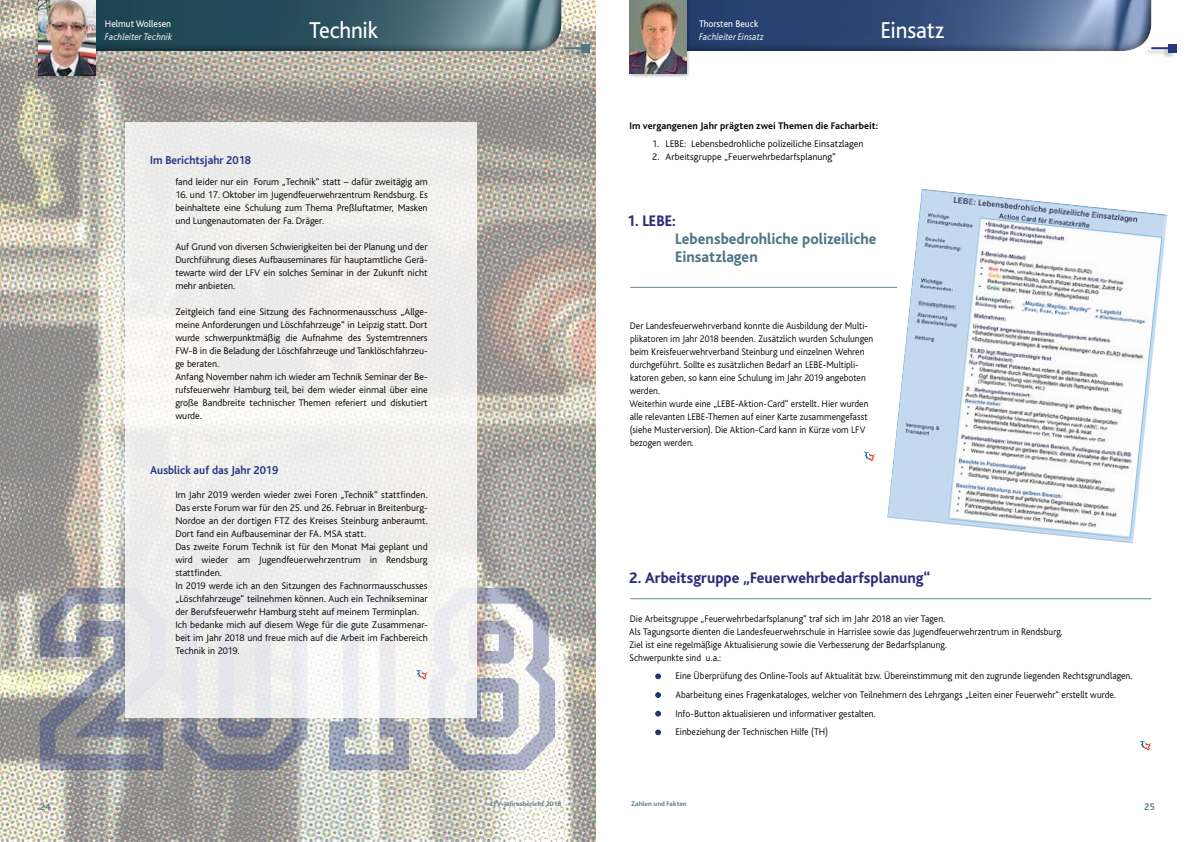
<style>
.page{position:relative;width:1191px;height:842px;background:#fff}
.page>*{position:absolute;margin:0;border:0;box-sizing:border-box;transform-origin:0 0}
.Überschrift_18{font:24px "Bliss";letter-spacing:-.005em;color:#fff;scale:.95 1}
.feuerwehr_fliesstext{font:800 16px "Bliss";letter-spacing:.005em;color:#2c2e78;scale:.95 1}
.feuerwehr_fliesstext-2{font:800 16px/18px "Bliss";color:#507686;scale:.95 1}
.feuerwehr_fliesstext-3{font:700 12px "Bliss";color:#263780;scale:.95 1}
.feuerwehr_fliesstext-4{font:300 10px/13px "Bliss";color:#000;text-align:justify}
.feuerwehr_fliesstext-5{font:300 10px/13px "Bliss";color:#000;scale:.95 1}
.t1{font:700 10px "Bliss";letter-spacing:.01em;color:#000}
.feuerwehr_fliesstext-6{font:italic 300 10px "Bliss";letter-spacing:.01em;color:#fff;scale:.95 1}
.feuerwehr_fliesstext-7{font:10px "Bliss";color:#fff;scale:.95 1}
.t2{font:500 10px "Bliss";color:#507686}
.t3{font:800 7px "Bliss";color:#678691}
</style>
<div class="page">
<img style="left:0;top:0;width:595px;height:842px">
<div style="left:1144px;top:46px;width:31px;height:13px;background:#000;opacity:.2"></div>
<hr style="left:1151px;top:47px;width:21px;height:2px;background:#263780">
<div style="left:1168px;top:44px;width:8px;height:8px;background:#263780"></div>
<div style="left:71px;top:0;width:498px;height:51px;background:#000;opacity:.36"></div>
<div style="left:558px;top:46px;width:31px;height:13px;background:#000;opacity:.2"></div>
<hr style="left:564px;top:47px;width:22px;height:2px;background:#507686">
<div style="left:582px;top:44px;width:8px;height:8px;background:#507686"></div>
<img style="left:40px;top:588px;width:515px;height:182px">
<div style="left:125px;top:122px;width:351px;height:595px;background:linear-gradient(to right,#eeeeed,#f1f0ef)"></div>
<div style="left:661px;top:0;width:498px;height:51px;background:#000;opacity:.36"></div>
<div style="left:629px;top:0;width:62px;height:78px;background:#000;opacity:.25"></div>
<img style="left:629px;top:0;width:57px;height:74px">
<svg style="left:863px;top:451px;width:12px;height:10px"></svg>
<hr style="left:630px;top:287px;width:267px;height:1px;background:#678691">
<div style="left:645px;top:665px;width:25px;height:15px;background:#000;opacity:.2"></div>
<div style="left:645px;top:684px;width:25px;height:15px;background:#000;opacity:.2"></div>
<div style="left:645px;top:702px;width:25px;height:15px;background:#000;opacity:.2"></div>
<div style="left:645px;top:721px;width:25px;height:15px;background:#000;opacity:.2"></div>
<svg style="left:1140px;top:741px;width:11px;height:9px"></svg>
<hr style="left:630px;top:598px;width:521px;height:1px;background:#678691">
<img style="left:887px;top:189px;width:280px;height:354px">
<div style="left:34px;top:0;width:62px;height:80px;background:#000;opacity:.25"></div>
<img style="left:39px;top:0;width:57px;height:75px">
<svg style="left:416px;top:670px;width:12px;height:9px"></svg>
<p class="feuerwehr_fliesstext-7" style="left:105px;top:19px;width:71px">Helmut Wollesen</p>
<p class="feuerwehr_fliesstext-6" style="left:105px;top:32px;width:72px">Fachleiter Technik</p>
<p class="Überschrift_18" style="left:309px;top:18px;width:74px">Technik</p>
<p class="feuerwehr_fliesstext-3" style="left:150px;top:153px;width:108px">Im Berichtsjahr 2018</p>
<p class="feuerwehr_fliesstext-4" style="left:175px;top:175px;width:254px">fand leider nur ein Forum „Technik“ statt – dafür zweitägig am</p>
<p class="feuerwehr_fliesstext-4" style="left:175px;top:188px;width:254px">16. und 17. Oktober im Jugendfeuerwehrzentrum Rendsburg. Es beinhaltete eine Schulung zum Thema Preßluftatmer, Masken und Lungenautomaten der Fa. Dräger.</p>
<p class="feuerwehr_fliesstext-4" style="left:175px;top:240px;width:254px">Auf Grund von diversen Schwierigkeiten bei der Planung und der Durchführung dieses Aufbauseminares für hauptamtliche Gerä&shy;tewarte wird der LFV ein solches Seminar in der Zukunft nicht mehr anbieten.</p>
<p class="feuerwehr_fliesstext-4" style="left:175px;top:305px;width:254px">Zeitgleich fand eine Sitzung des Fachnormenausschuss „Allge&shy;meine Anforderungen und Löschfahrzeuge“ in Leipzig statt. Dort wurde schwerpunktmäßig die Aufnahme des Systemtrenners FW-B in die Beladung der Löschfahrzeuge und Tanklöschfahrzeu&shy;ge beraten.</p>
<p class="feuerwehr_fliesstext-4" style="left:175px;top:370px;width:254px">Anfang November nahm ich wieder am Technik Seminar der Be&shy;rufsfeuerwehr Hamburg teil, bei dem wieder einmal über eine große Bandbreite technischer Themen referiert und diskutiert wurde.</p>
<p class="feuerwehr_fliesstext-3" style="left:150px;top:464px;width:136px">Ausblick auf das Jahr 2019</p>
<p class="feuerwehr_fliesstext-4" style="left:175px;top:488px;width:254px">Im Jahr 2019 werden wieder zwei Foren „Technik“ stattfinden.<br>Das erste Forum war für den 25. und 26. Februar in Breitenburg-Nordoe an der dortigen FTZ des Kreises Steinburg anberaumt.<br>Dort fand ein Aufbauseminar der FA. MSA statt.</p>
<p class="feuerwehr_fliesstext-4" style="left:175px;top:540px;width:254px">Das zweite Forum Technik ist für den Monat Mai geplant und wird wieder am Jugendfeuerwehrzentrum in Rendsburg stattfinden.</p>
<p class="feuerwehr_fliesstext-4" style="left:175px;top:579px;width:254px">In 2019 werde ich an den Sitzungen des Fachnormausschusses „Löschfahrzeuge“ teilnehmen können. Auch ein Technikseminar der Berufsfeuerwehr Hamburg steht auf meinem Terminplan.</p>
<p class="feuerwehr_fliesstext-4" style="left:175px;top:618px;width:254px">Ich bedanke mich auf diesem Wege für die gute Zusammenar&shy;beit im Jahr 2018 und freue mich auf die Arbeit im Fachbereich Technik in 2019.</p>
<p class="feuerwehr_fliesstext-7" style="left:699px;top:19px;width:64px">Thorsten Beuck</p>
<p class="feuerwehr_fliesstext-6" style="left:699px;top:32px;width:69px">Fachleiter Einsatz</p>
<p class="Überschrift_18" style="left:880px;top:17px;width:69px">Einsatz</p>
<p class="t1" style="left:629px;top:120px;width:250px">Im vergangenen Jahr prägten zwei Themen die Facharbeit:</p>
<p class="feuerwehr_fliesstext-4" style="left:652px;top:138px;width:213px">1. LEBE: Lebensbedrohliche polizeiliche Einsatzlagen</p>
<p class="feuerwehr_fliesstext-4" style="left:652px;top:151px;width:185px">2. Arbeitsgruppe „Feuerwehrbedarfsplanung“</p>
<p class="feuerwehr_fliesstext" style="left:627px;top:213px;width:53px">1. LEBE:</p>
<p class="feuerwehr_fliesstext-2" style="left:675px;top:230px;width:213px">Lebensbedrohliche polizeiliche<br>Einsatzlagen</p>
<p class="feuerwehr_fliesstext-5" style="left:630px;top:320px;width:258px">Der Landesfeuerwehrverband konnte die Ausbildung der Multi&shy;plikatoren im Jahr 2018 beenden. Zusätzlich wurden Schulungen beim Kreisfeuerwehrverband Steinburg und einzelnen Wehren durchgeführt. Sollte es zusätzlichen Bedarf an LEBE-Multipli&shy;katoren geben, so kann eine Schulung im Jahr 2019 angeboten werden.</p>
<p class="feuerwehr_fliesstext-5" style="left:629px;top:398px;width:253px">Weiterhin wurde eine „LEBE-Aktion-Card“ erstellt. Hier wurden alle relevanten LEBE-Themen auf einer Karte zusammengefasst (siehe Musterversion). Die Aktion-Card kann in Kürze vom LFV bezogen werden.</p>
<p class="feuerwehr_fliesstext" style="left:629px;top:569px;width:318px">2. Arbeitsgruppe „Feuerwehrbedarfsplanung“</p>
<p class="feuerwehr_fliesstext-5" style="left:630px;top:612px;width:333px">Die Arbeitsgruppe „Feuerwehrbedarfsplanung“ traf sich im Jahr 2018 an vier Tagen.</p>
<p class="feuerwehr_fliesstext-5" style="left:629px;top:625px;width:458px">Als Tagungsorte dienten die Landesfeuerwehrschule in Harrislee sowie das Jugendfeuerwehrzentrum in Rendsburg.</p>
<p class="feuerwehr_fliesstext-5" style="left:629px;top:638px;width:336px">Ziel ist eine regelmäßige Aktualisierung sowie die Verbesserung der Bedarfsplanung.</p>
<p class="feuerwehr_fliesstext-5" style="left:629px;top:651px;width:98px">Schwerpunkte sind u.a.:</p>
<p class="feuerwehr_fliesstext-5" style="left:675px;top:670px;width:482px">Eine Überprüfung des Online-Tools auf Aktualität bzw. Übereinstimmung mit den zugrunde liegenden Rechtsgrundlagen.</p>
<p class="feuerwehr_fliesstext-5" style="left:675px;top:688px;width:465px">Abarbeitung eines Fragenkataloges, welcher von Teilnehmern des Lehrgangs „Leiten einer Feuerwehr“ erstellt wurde.</p>
<p class="feuerwehr_fliesstext-5" style="left:675px;top:707px;width:212px">Info-Button aktualisieren und informativer gestalten.</p>
<p class="feuerwehr_fliesstext-5" style="left:675px;top:726px;width:162px">Einbeziehung der Technischen Hilfe (TH)</p>
<p class="t3" style="left:490px;top:800px;width:72px">LFV-Jahresbericht 2018</p>
<p class="t3" style="left:631px;top:800px;width:57px">Zahlen und Fakten</p>
<p class="t2" style="left:40px;top:801px;width:12px">24</p>
<p class="t2" style="left:1144px;top:801px;width:12px">25</p>
</div>
